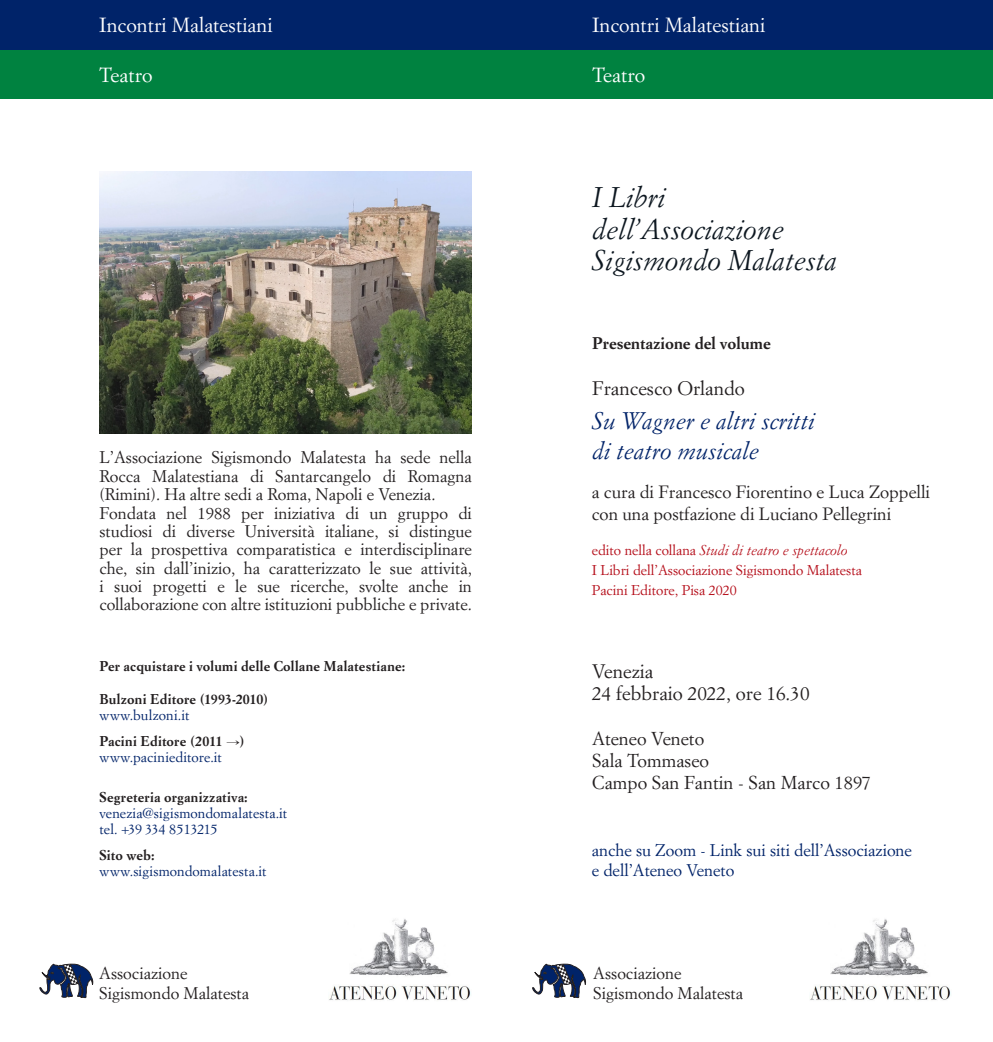
<style>
.page{position:relative;width:993px;height:1042px;background:#fff}
.page>*{position:absolute;margin:0;border:0;box-sizing:border-box;transform-origin:0 0}
.t1{font:italic 28px "Simoncini Garamond Std";color:#0d1720}
.t2{font:italic 23.62px "Simoncini Garamond Std";color:#002369}
.t3{font:20.12px "Simoncini Garamond Std";color:#fff}
.t4{font:19.25px "Simoncini Garamond Std";color:#231f20}
.t5{font:18.38px "Simoncini Garamond Std";color:#231f20}
.t6{font:17.5px/21.9px "Simoncini Garamond Std";color:#231f20}
.t7{font:16.62px/18.4px "Simoncini Garamond Std";color:#231f20}
.t8{font:16.62px/19.9px "Simoncini Garamond Std";color:#002369}
.t9{font:700 16.62px "Simoncini Garamond Std";color:#231f20}
.t10{font:14px/15.8px "Simoncini Garamond Std";letter-spacing:.01em;color:#002369}
.t11{font:700 14px "Simoncini Garamond Std";letter-spacing:.015em;color:#231f20}
.t12{font:14px/19.8px "Simoncini Garamond Std";color:#b50e1a}
.s1{font-style:italic}
.s2{font-family:"Adobe Gothic Std"}
.s3{font-weight:700;color:#231f20}
</style>
<div class="page">
<div style="left:0;top:50px;width:992px;height:49px;background:#008240"></div>
<div style="left:0;top:0;width:992px;height:50px;background:#002369"></div>
<svg style="left:532px;top:963px;width:54px;height:36px"></svg>
<img style="left:99px;top:171px;width:372px;height:262px">
<svg style="left:39px;top:963px;width:54px;height:36px"></svg>
<img style="left:810px;top:919px;width:141px;height:82px">
<img style="left:329px;top:919px;width:142px;height:82px">
<p class="t3" style="left:99px;top:13px;width:175px">Incontri Malatestiani</p>
<p class="t3" style="left:592px;top:13px;width:175px">Incontri Malatestiani</p>
<p class="t3" style="left:99px;top:63px;width:55px">Teatro</p>
<p class="t3" style="left:592px;top:63px;width:55px">Teatro</p>
<p class="t1" style="left:592px;top:180px;width:74px">I Libri</p>
<p class="t1" style="left:592px;top:212px;width:193px">dell’Associazione</p>
<p class="t1" style="left:592px;top:244px;width:246px">Sigismondo Malatesta</p>
<p class="t9" style="left:592px;top:333px;width:180px">Presentazione del volume</p>
<p class="t4" style="left:592px;top:376px;width:154px">Francesco Orlando</p>
<p class="t2" style="left:592px;top:406px;width:224px">Su Wagner e altri scritti</p>
<p class="t7" style="left:99px;top:448px;width:374px">L’Associazione Sigismondo Malatesta ha sede nella</p>
<p class="t2" style="left:592px;top:437px;width:168px">di teatro musicale</p>
<p class="t7" style="left:99px;top:466px;width:374px">Rocca Malatestiana di Santarcangelo di Romagna (Rimini). Ha altre sedi a Roma, Napoli e Venezia.</p>
<p class="t7" style="left:99px;top:503px;width:374px;text-align:justify">Fondata nel 1988 per iniziativa di un gruppo di studiosi di diverse Università italiane, si distingue per la prospettiva comparatistica e interdisciplinare che, sin dall’inizio, ha caratterizzato le sue attività, i suoi progetti e le sue ricerche, svolte anche in collaborazione con altre istituzioni pubbliche e private.</p>
<p class="t6" style="left:591px;top:480px;width:339px">a cura di Francesco Fiorentino e Luca Zoppelli con una postfazione di Luciano Pellegrini</p>
<p class="t12" style="left:591px;top:540px;width:271px">edito nella collana <span class="s1">Studi di teatro e spettacolo<br></span>I Libri dell’Associazione Sigismondo Malatesta</p>
<p class="t12" style="left:591px;top:580px;width:146px">Pacini Editore, Pisa 2020</p>
<p class="t11" style="left:99px;top:657px;width:307px">Per acquistare i volumi delle Collane Malatestiane:</p>
<p class="t11" style="left:99px;top:690px;width:171px">Bulzoni Editore (1993-2010)</p>
<p class="t10" style="left:99px;top:707px;width:91px">www.bulzoni.it</p>
<p class="t11" style="left:99px;top:732px;width:147px">Pacini Editore (2011 <span class="s2">→</span>)</p>
<p class="t10" style="left:99px;top:749px;width:124px">www.pacinieditore.it</p>
<p class="t11" style="left:99px;top:788px;width:150px">Segreteria organizzativa:</p>
<p class="t10" style="left:99px;top:805px;width:189px">venezia@sigismondomalatesta.it</p>
<p class="t10" style="left:99px;top:820px;width:120px">tel. +39 334 8513215</p>
<p class="t10" style="left:99px;top:847px;width:169px"><span class="s3">Sito web: </span>www.sigismondomalatesta.it</p>
<p class="t7" style="left:99px;top:962px;width:151px;line-height:19.9px">Associazione<br>Sigismondo Malatesta</p>
<p class="t4" style="left:592px;top:659px;width:63px">Venezia</p>
<p class="t4" style="left:592px;top:682px;width:219px">24 febbraio 2022, ore 16.30</p>
<p class="t5" style="left:592px;top:727px;width:114px">Ateneo Veneto</p>
<p class="t5" style="left:592px;top:749px;width:118px">Sala Tommaseo</p>
<p class="t5" style="left:592px;top:771px;width:281px">Campo San Fantin - San Marco 1897</p>
<p class="t8" style="left:591px;top:839px;width:321px">anche su Zoom - Link sui siti dell’Associazione e dell’Ateneo Veneto</p>
<p class="t7" style="left:593px;top:962px;width:151px;line-height:19.9px">Associazione<br>Sigismondo Malatesta</p>
</div>
